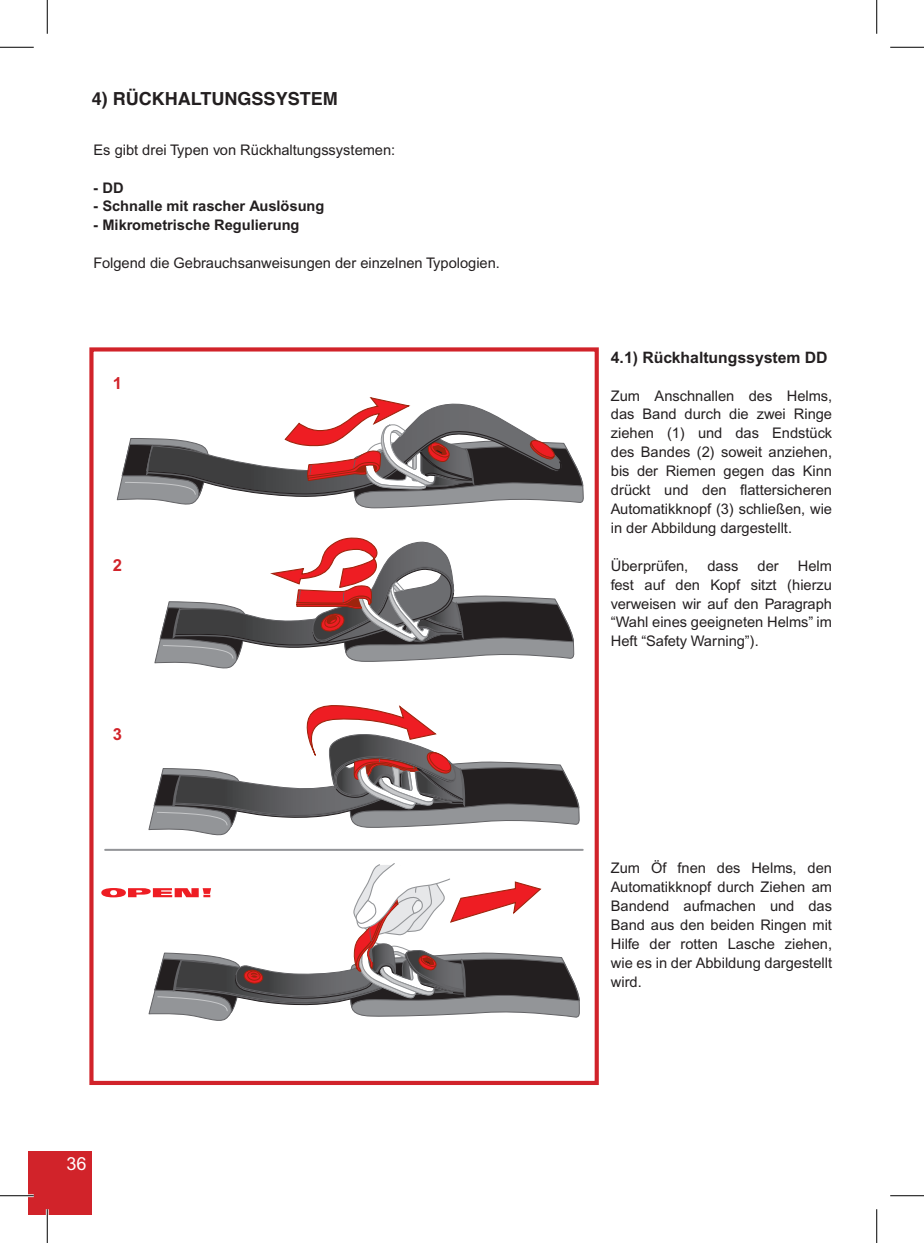
<style>
.page{position:relative;width:924px;height:1243px;background:#fff}
.page>*{position:absolute;margin:0;border:0;box-sizing:border-box;transform-origin:0 0}
.t1{font:700 18px "Helvetica";color:#231f20}
.t2{font:18px "Arial";color:#fff}
.t3{font:700 16.65px "Arial";color:#d1232a}
.t4{font:700 15.75px "Arial";color:#231f20}
.t5{font:14.62px/18.9px "Arial";color:#231f20;text-align:justify}
.t6{font:700 14.62px "Arial";color:#231f20}
</style>
<div class="page">
<div style="left:28px;top:1151px;width:64px;height:63px;background:#d1232a"></div>
<svg style="left:154px;top:537px;width:421px;height:132px"></svg>
<svg style="left:148px;top:705px;width:432px;height:131px"></svg>
<svg style="left:117px;top:397px;width:467px;height:111px"></svg>
<svg style="left:101px;top:863px;width:479px;height:157px"></svg>
<hr style="left:105px;top:849px;width:478px;height:2px;background:#939598">
<div style="left:89px;top:347px;width:510px;height:738px;border:4px solid #d1232a"></div>
<hr style="left:0;top:1194px;width:34px;height:3px;background:#fff">
<hr style="left:46px;top:1209px;width:3px;height:34px;background:#fff">
<hr style="left:0;top:47px;width:34px;height:1px;background:#000">
<hr style="left:890px;top:47px;width:34px;height:1px;background:#000">
<hr style="left:0;top:1195px;width:34px;height:1px;background:#000">
<hr style="left:890px;top:1195px;width:34px;height:1px;background:#000">
<hr style="left:47px;top:0;width:1px;height:34px;background:#000">
<hr style="left:47px;top:1209px;width:1px;height:34px;background:#000">
<hr style="left:876px;top:0;width:1px;height:34px;background:#000">
<hr style="left:876px;top:1209px;width:1px;height:34px;background:#000">
<p class="t1" style="left:92px;top:85px;width:247px">4) RÜCKHALTUNGSSYSTEM</p>
<p class="t5" style="left:93px;top:140px;width:303px">Es gibt drei Typen von Rückhaltungssystemen:</p>
<p class="t6" style="left:93px;top:179px;width:32px">- DD</p>
<p class="t6" style="left:93px;top:198px;width:232px">- Schnalle mit rascher Auslösung</p>
<p class="t6" style="left:93px;top:217px;width:207px">- Mikrometrische Regulierung</p>
<p class="t5" style="left:93px;top:254px;width:408px">Folgend die Gebrauchsanweisungen der einzelnen Typologien.</p>
<p class="t3" style="left:113px;top:374px;width:11px">1</p>
<p class="t3" style="left:113px;top:555px;width:11px">2</p>
<p class="t3" style="left:113px;top:724px;width:11px">3</p>
<p class="t2" style="left:66px;top:1153px;width:22px">36</p>
<p class="t4" style="left:611px;top:348px;width:218px">4.1) Rückhaltungssystem DD</p>
<p class="t5" style="left:611px;top:386px;width:223px">Zum Anschnallen des Helms, das Band durch die zwei Ringe ziehen (1) und das Endstück des Bandes (2) soweit anziehen, bis der Riemen gegen das Kinn drückt und den flattersicheren Automatikknopf (3) schließen, wie in der Abbildung dargestellt.</p>
<p class="t5" style="left:611px;top:556px;width:79px">Überprüfen,</p>
<p class="t5" style="left:707px;top:556px;width:32px">dass</p>
<p class="t5" style="left:757px;top:556px;width:23px">der</p>
<p class="t5" style="left:611px;top:556px;width:223px;text-indent:187px">Helm fest auf den Kopf sitzt (hierzu verweisen wir auf den Paragraph “Wahl eines geeigneten Helms” im Heft “Safety Warning”).</p>
<p class="t5" style="left:611px;top:859px;width:223px">Zum Öf fnen des Helms, den Automatikknopf durch Ziehen am Bandend aufmachen und das Band aus den beiden Ringen mit Hilfe der rotten Lasche ziehen, wie es in der Abbildung dargestellt wird.</p>
</div>
